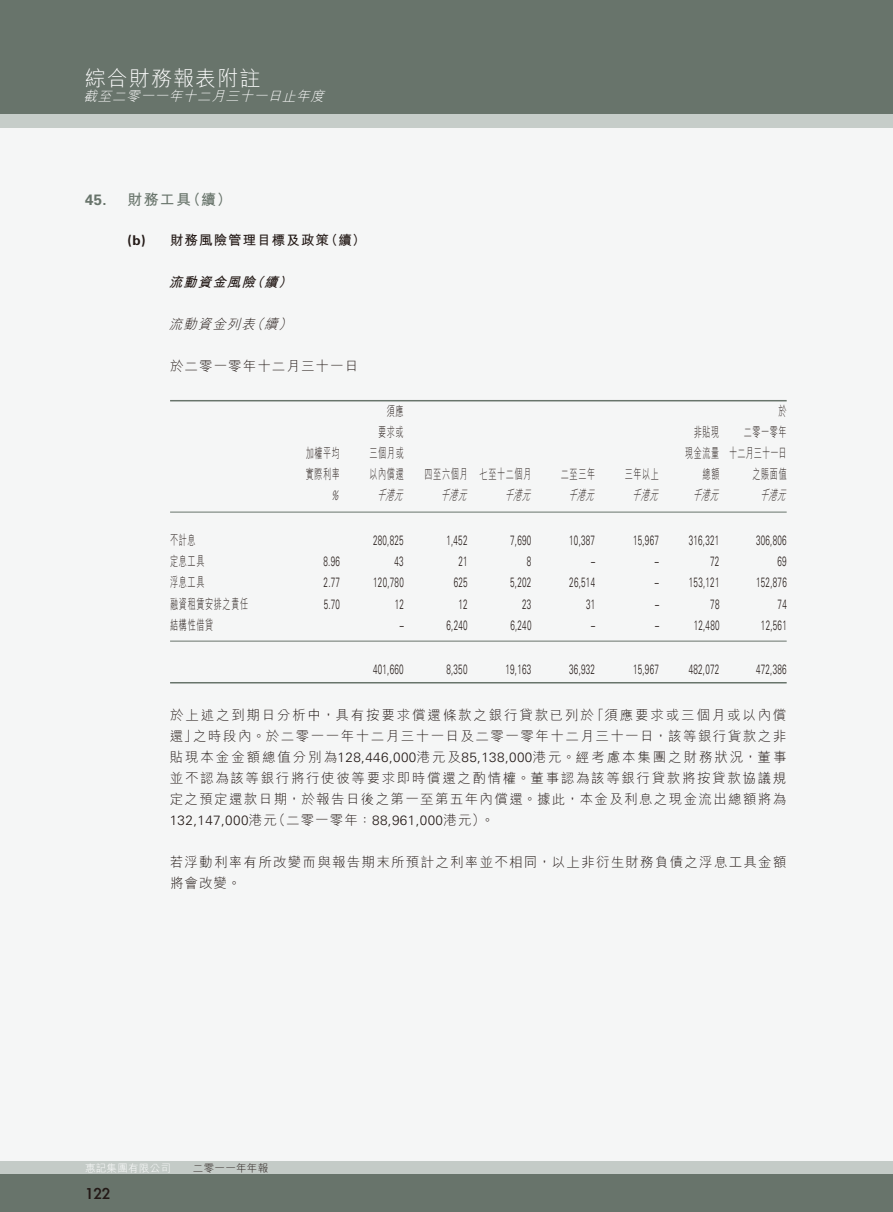
<style>
.page{position:relative;width:893px;height:1212px;background:#fff}
.page>*{position:absolute;margin:0;border:0;box-sizing:border-box;transform-origin:0 0}
.t1{font:300 21px "M Hei HK";letter-spacing:.05em;color:#fff}
.t2{font:18px "Li Gothic Med";color:#231916}
.t3{font:700 15px "M Hei HK";color:#68746b}
.t4{font:300 13.5px/21px "M Hei HK";letter-spacing:.08em;color:#231916;text-align:justify}
.t5{font:300 13.5px "Univers LT Std";letter-spacing:.03em;color:#231916;scale:.6 1}
.t6{font:300 13.5px "M Hei HK";letter-spacing:.08em;color:#231916;scale:.6 1}
.t7{font:300 13.5px "Univers LT Std";letter-spacing:.03em;color:#231916}
.t8{font:italic 300 13.5px "M Hei HK";color:#231916;scale:.6 1}
.t9{font:italic 300 13.5px "M Hei HK";color:#fff}
.t10{font:700 13.5px "M Hei HK";letter-spacing:.08em;color:#231916}
.t11{font:300 13.5px "M Hei HK";letter-spacing:.02em;color:#231916;scale:.6 1}
.t12{font:italic 700 13.5px "M Hei HK";color:#231916}
.t13{font:italic 300 13.5px "M Hei HK";color:#231916}
.t14{font:italic 300 13.5px "Univers LT Std";color:#231916;scale:.6 1}
.t15{font:300 10.5px "M Hei HK";letter-spacing:.03em;color:#fff}
.t16{font:300 10.5px "M Hei HK";letter-spacing:.03em;color:#231916}
.s1{font-family:"Univers LT Std"}
.s2{font-family:"M Hei HK"}
</style>
<div class="page">
<div style="left:0;top:0;width:893px;height:1161px;background:#f5f6f6"></div>
<div style="left:0;top:1161px;width:893px;height:51px;background:#c4cbc7"></div>
<div style="left:0;top:0;width:893px;height:127px;background:#c6cdc9"></div>
<div style="left:0;top:0;width:893px;height:114px;background:#68746b"></div>
<div style="left:0;top:1174px;width:893px;height:38px;background:#68746b"></div>
<hr style="left:170px;top:400px;width:617px;height:1px;background:#68746b">
<hr style="left:170px;top:512px;width:617px;height:1px;background:#68746b">
<hr style="left:170px;top:641px;width:617px;height:1px;background:#68746b">
<hr style="left:170px;top:682px;width:617px;height:1px;background:#68746b">
<h1 class="t1" style="left:85px;top:64px;width:177px">綜合財務報表附註</h1>
<p class="t9" style="left:84px;top:86px;width:247px">截至二零一一年十二月三十一日止年度</p>
<p class="t3" style="left:85px;top:188px;width:148px"><span class="s1">45.</span> 財務工具（續）</p>
<p class="t10" style="left:128px;top:231px;width:240px"><span class="s1">(b)</span> 財務風險管理目標及政策（續）</p>
<p class="t12" style="left:169px;top:273px;width:129px">流動資金風險（續）</p>
<p class="t13" style="left:169px;top:315px;width:129px">流動資金列表（續）</p>
<p class="t4" style="left:170px;top:355px;width:190px">於二零一零年十二月三十一日</p>
<p class="t6" style="left:387px;top:402px;width:30px">須應</p>
<p class="t6" style="left:779px;top:402px;width:15px">於</p>
<p class="t6" style="left:378px;top:423px;width:44px">要求或</p>
<p class="t6" style="left:694px;top:423px;width:44px">非貼現</p>
<p class="t6" style="left:744px;top:423px;width:73px">二零一零年</p>
<p class="t6" style="left:306px;top:444px;width:59px">加權平均</p>
<p class="t6" style="left:369px;top:444px;width:59px">三個月或</p>
<p class="t11" style="left:685px;top:444px;width:171px">現金流量 十二月三十一日</p>
<p class="t6" style="left:306px;top:465px;width:59px">實際利率</p>
<p class="t6" style="left:369px;top:465px;width:59px">以內償還</p>
<p class="t6" style="left:425px;top:465px;width:180px">四至六個月 七至十二個月</p>
<p class="t6" style="left:561px;top:465px;width:59px">二至三年</p>
<p class="t6" style="left:625px;top:465px;width:59px">三年以上</p>
<p class="t6" style="left:703px;top:465px;width:30px">總額</p>
<p class="t6" style="left:752px;top:465px;width:59px">之賬面值</p>
<p class="t14" style="left:330px;top:487px;width:22px">%</p>
<p class="t8" style="left:377px;top:486px;width:52px">千港元</p>
<p class="t8" style="left:441px;top:486px;width:52px">千港元</p>
<p class="t8" style="left:504px;top:486px;width:52px">千港元</p>
<p class="t8" style="left:568px;top:486px;width:52px">千港元</p>
<p class="t8" style="left:632px;top:486px;width:52px">千港元</p>
<p class="t8" style="left:692px;top:486px;width:52px">千港元</p>
<p class="t8" style="left:760px;top:486px;width:52px">千港元</p>
<p class="t6" style="left:170px;top:531px;width:44px">不計息</p>
<p class="t5" style="left:373px;top:532px;width:53px">280,825</p>
<p class="t5" style="left:446px;top:532px;width:37px">1,452</p>
<p class="t5" style="left:510px;top:532px;width:37px">7,690</p>
<p class="t5" style="left:569px;top:532px;width:45px">10,387</p>
<p class="t5" style="left:633px;top:532px;width:45px">15,967</p>
<p class="t5" style="left:689px;top:532px;width:53px">316,321</p>
<p class="t5" style="left:756px;top:532px;width:53px">306,806</p>
<p class="t6" style="left:170px;top:552px;width:59px">定息工具</p>
<p class="t5" style="left:324px;top:553px;width:29px">8.96</p>
<p class="t5" style="left:395px;top:553px;width:17px">43</p>
<p class="t5" style="left:458px;top:553px;width:17px">21</p>
<p class="t5" style="left:527px;top:553px;width:9px">8</p>
<p class="t5" style="left:591px;top:553px;width:8px">–</p>
<p class="t5" style="left:655px;top:553px;width:8px">–</p>
<p class="t5" style="left:710px;top:553px;width:17px">72</p>
<p class="t5" style="left:777px;top:553px;width:17px">69</p>
<p class="t6" style="left:170px;top:573px;width:59px">浮息工具</p>
<p class="t5" style="left:324px;top:574px;width:29px">2.77</p>
<p class="t5" style="left:373px;top:574px;width:53px">120,780</p>
<p class="t5" style="left:454px;top:574px;width:25px">625</p>
<p class="t5" style="left:510px;top:574px;width:37px">5,202</p>
<p class="t5" style="left:569px;top:574px;width:45px">26,514</p>
<p class="t5" style="left:655px;top:574px;width:109px">– 153,121</p>
<p class="t5" style="left:756px;top:574px;width:53px">152,876</p>
<p class="t6" style="left:170px;top:594px;width:131px">融資租賃安排之責任</p>
<p class="t5" style="left:324px;top:595px;width:29px">5.70</p>
<p class="t5" style="left:395px;top:595px;width:17px">12</p>
<p class="t5" style="left:458px;top:595px;width:17px">12</p>
<p class="t5" style="left:522px;top:595px;width:17px">23</p>
<p class="t5" style="left:586px;top:595px;width:17px">31</p>
<p class="t5" style="left:655px;top:595px;width:8px">–</p>
<p class="t5" style="left:710px;top:595px;width:17px">78</p>
<p class="t5" style="left:778px;top:595px;width:17px">74</p>
<p class="t6" style="left:170px;top:615px;width:73px">結構性借貸</p>
<p class="t5" style="left:400px;top:616px;width:8px">–</p>
<p class="t5" style="left:446px;top:616px;width:37px">6,240</p>
<p class="t5" style="left:510px;top:616px;width:37px">6,240</p>
<p class="t5" style="left:591px;top:616px;width:8px">–</p>
<p class="t5" style="left:655px;top:616px;width:8px">–</p>
<p class="t5" style="left:694px;top:616px;width:45px">12,480</p>
<p class="t5" style="left:761px;top:616px;width:45px">12,561</p>
<p class="t5" style="left:373px;top:661px;width:53px">401,660</p>
<p class="t5" style="left:446px;top:661px;width:37px">8,350</p>
<p class="t5" style="left:505px;top:661px;width:45px">19,163</p>
<p class="t5" style="left:569px;top:661px;width:45px">36,932</p>
<p class="t5" style="left:633px;top:661px;width:45px">15,967</p>
<p class="t5" style="left:689px;top:661px;width:53px">482,072</p>
<p class="t5" style="left:756px;top:661px;width:53px">472,386</p>
<p class="t4" style="left:170px;top:703px;width:618px">於上述之到期日分析中，具有按要求償還條款之銀行貸款已列於「須應要求或三個月或以內償還」之時段內。於二零一一年十二月三十一日及二零一零年十二月三十一日，該等銀行貨款之非貼現本金金額總值分別為<span class="s1">128,446,000</span>港元及<span class="s1">85,138,000</span>港元。經考慮本集團之財務狀況，董事並不認為該等銀行將行使彼等要求即時償還之酌情權。董事認為該等銀行貸款將按貸款協議規定之預定還款日期，於報告日後之第一至第五年內償還。據此，本金及利息之現金流出總額將為</p>
<p class="t7" style="left:170px;top:812px;width:326px">132,147,000<span class="s2">港元（二零一零年：</span>88,961,000<span class="s2">港元）。</span></p>
<p class="t4" style="left:170px;top:850px;width:618px">若浮動利率有所改變而與報告期末所預計之利率並不相同，以上非衍生財務負債之浮息工具金額將會改變。</p>
<p class="t15" style="left:85px;top:1161px;width:88px">惠記集團有限公司</p>
<p class="t16" style="left:193px;top:1161px;width:77px">二零一一年年報</p>
<h2 class="t2" style="left:85px;top:1184px;width:27px">122</h2>
</div>
